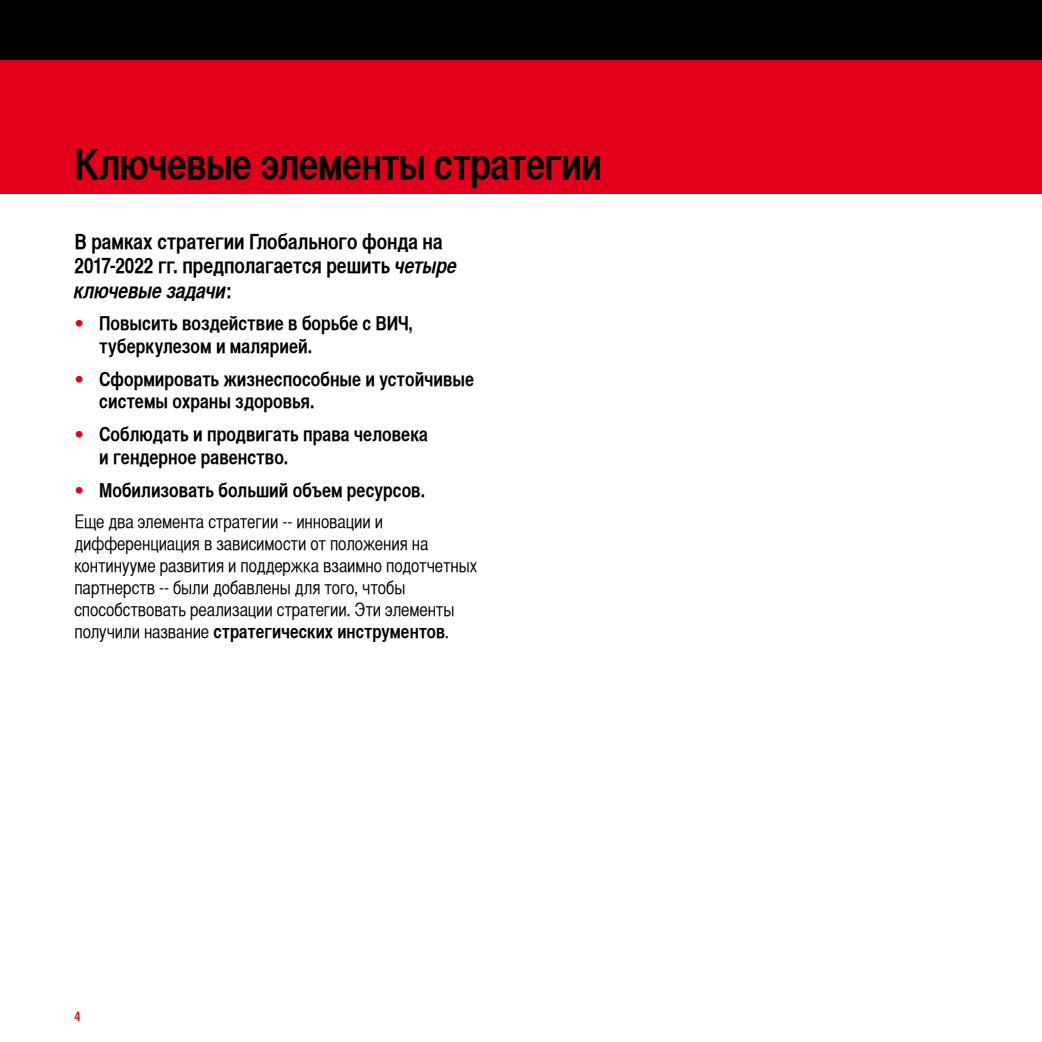
<style>
.page{position:relative;width:1042px;height:1042px;background:#fff}
.page>*{position:absolute;margin:0;border:0;box-sizing:border-box;transform-origin:0 0}
.t1{font:700 42px "Helvetica CY";letter-spacing:-.025em;color:#000}
.t2{font:700 21px/24.5px "Helvetica CY";letter-spacing:-.005em;color:#000}
.t3{font:700 19.25px/22.8px "Helvetica CY";color:#000}
.t4{font:18.38px/21.9px "Helvetica CY";letter-spacing:-.005em;color:#000}
.t5{font:700 13.12px "Helvetica CY";color:#e2001a}
.s1{font-style:italic}
.s2{font-family:"Caecilia LT";font-weight:400;color:#e2001a}
.s3{font-weight:700}
</style>
<div class="page">
<div style="left:0;top:0;width:1042px;height:121px;background:#000"></div>
<div style="left:0;top:60px;width:1042px;height:133px;background:#e2001a"></div>
<h1 class="t1" style="left:74px;top:138px;width:529px">Ключевые элементы стратегии</h1>
<p class="t2" style="left:74px;top:228px;width:384px">В рамках стратегии Глобального фонда на<br>2017-2022 гг. предполагается решить <span class="s1">четыре ключевые задачи</span>:</p>
<p class="t3" style="left:99px;top:312px;width:315px;text-indent:-25px"><span class="s2">•</span> Повысить воздействие в борьбе с ВИЧ, туберкулезом и малярией.</p>
<p class="t3" style="left:99px;top:367px;width:376px;text-indent:-25px"><span class="s2">•</span> Сформировать жизнеспособные и устойчивые системы охраны здоровья.</p>
<p class="t3" style="left:99px;top:422px;width:330px;text-indent:-25px"><span class="s2">•</span> Соблюдать и продвигать права человека и гендерное равенство.</p>
<p class="t3" style="left:74px;top:478px;width:352px"><span class="s2">•</span> Мобилизовать больший объем ресурсов.</p>
<p class="t4" style="left:74px;top:511px;width:404px">Еще два элемента стратегии -- инновации и дифференциация в зависимости от положения на континууме развития и поддержка взаимно подотчетных партнерств -- были добавлены для того, чтобы способствовать реализации стратегии. Эти элементы получили название <span class="s3">стратегических инструментов</span>.</p>
<p class="t5" style="left:74px;top:1008px;width:7px">4</p>
</div>
